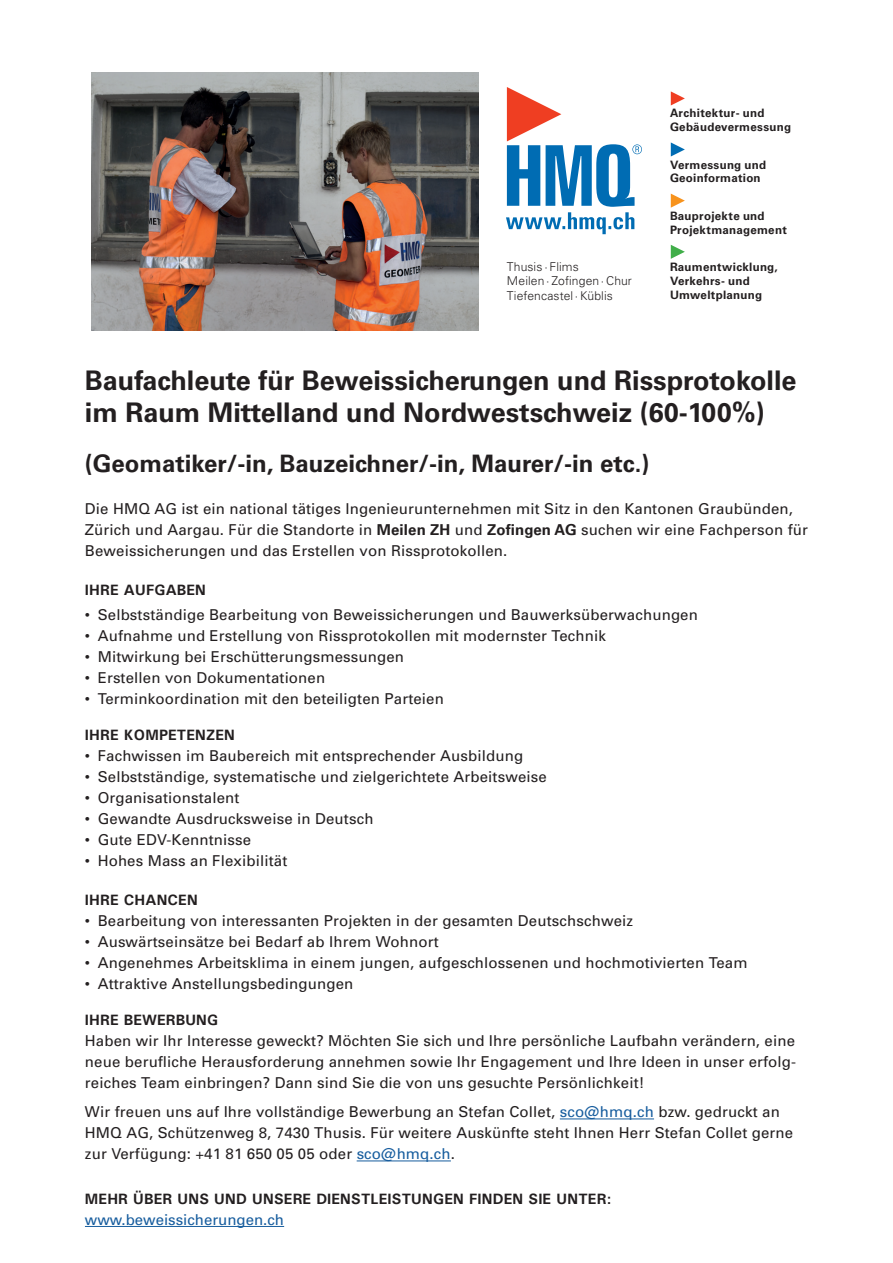
<style>
.page{position:relative;width:893px;height:1263px;background:#fff}
.page>*{position:absolute;margin:0;border:0;box-sizing:border-box;transform-origin:0 0}
.t1{font:700 27px/32.4px "Univers LT Pro 65";color:#231f20}
.t2{font:700 24px "Univers LT Pro 65";color:#231f20}
.t3{font:15px/21px "Univers";letter-spacing:.01em;color:#231f20}
.t4{font:700 15px "Univers";letter-spacing:.01em;color:#231f20}
.t5{font:15px "Univers";color:#175d9e}
.t6{font:300 12.15px/14.5px "Univers";letter-spacing:.005em;color:#231f20}
.t7{font:700 11.55px/14px "Univers LT Pro 65";letter-spacing:.02em;color:#231f20}
.s1{font-family:"Univers LT Pro 65";font-weight:700}
.s2{color:#175d9e}
</style>
<div class="page">
<hr style="left:560px;top:1118px;width:94px;height:1px;background:#175d9e">
<hr style="left:357px;top:1160px;width:94px;height:1px;background:#175d9e">
<hr style="left:85px;top:1226px;width:199px;height:1px;background:#175d9e">
<svg style="left:506px;top:87px;width:136px;height:147px"></svg>
<svg style="left:671px;top:91px;width:14px;height:14px"></svg>
<svg style="left:671px;top:142px;width:14px;height:15px"></svg>
<svg style="left:671px;top:194px;width:14px;height:14px"></svg>
<svg style="left:671px;top:245px;width:14px;height:14px"></svg>
<img style="left:92px;top:73px;width:387px;height:258px">
<p class="t6" style="left:507px;top:259px;width:127px">Thusis · Flims<br>Meilen · Zofingen · Chur<br>Tiefencastel · Küblis</p>
<p class="t7" style="left:670px;top:106px;width:123px">Architektur- und<br>Gebäudevermessung</p>
<p class="t7" style="left:670px;top:157px;width:98px">Vermessung und<br>Geoinformation</p>
<p class="t7" style="left:670px;top:208px;width:118px">Bauprojekte und<br>Projektmanagement</p>
<p class="t7" style="left:670px;top:259px;width:109px">Raumentwicklung,<br>Verkehrs- und<br>Umweltplanung</p>
<h1 class="t1" style="left:85px;top:363px;width:713px">Baufachleute für Beweissicherungen und Rissprotokolle im Raum Mittelland und Nordwestschweiz (60-100%)</h1>
<h2 class="t2" style="left:85px;top:446px;width:566px">(Geomatiker/-in, Bauzeichner/-in, Maurer/-in etc.)</h2>
<p class="t3" style="left:85px;top:498px;width:724px">Die HMQ AG ist ein national tätiges Ingenieurunternehmen mit Sitz in den Kantonen Graubünden,<br>Zürich und Aargau. Für die Standorte in <span class="s1">Meilen ZH</span> und <span class="s1">Zofingen AG</span> suchen wir eine Fachperson für<br>Beweissicherungen und das Erstellen von Rissprotokollen.</p>
<p class="t4" style="left:85px;top:580px;width:123px">IHRE AUFGABEN</p>
<p class="t3" style="left:85px;top:604px;width:614px">• Selbstständige Bearbeitung von Beweissicherungen und Bauwerksüberwachungen</p>
<p class="t3" style="left:85px;top:625px;width:522px">• Aufnahme und Erstellung von Rissprotokollen mit modernster Technik</p>
<p class="t3" style="left:85px;top:646px;width:321px">• Mitwirkung bei Erschütterungsmessungen</p>
<p class="t3" style="left:85px;top:667px;width:242px">• Erstellen von Dokumentationen</p>
<p class="t3" style="left:85px;top:688px;width:360px">• Terminkoordination mit den beteiligten Parteien</p>
<p class="t4" style="left:85px;top:725px;width:151px">IHRE KOMPETENZEN</p>
<p class="t3" style="left:85px;top:745px;width:440px">• Fachwissen im Baubereich mit entsprechender Ausbildung</p>
<p class="t3" style="left:85px;top:766px;width:463px">• Selbstständige, systematische und zielgerichtete Arbeitsweise</p>
<p class="t3" style="left:85px;top:787px;width:156px">• Organisationstalent</p>
<p class="t3" style="left:85px;top:808px;width:290px">• Gewandte Ausdrucksweise in Deutsch</p>
<p class="t3" style="left:85px;top:829px;width:168px">• Gute EDV-Kenntnisse</p>
<p class="t3" style="left:85px;top:850px;width:204px">• Hohes Mass an Flexibilität</p>
<p class="t4" style="left:85px;top:890px;width:114px">IHRE CHANCEN</p>
<p class="t3" style="left:85px;top:910px;width:550px">• Bearbeitung von interessanten Projekten in der gesamten Deutschschweiz</p>
<p class="t3" style="left:85px;top:931px;width:355px">• Auswärtseinsätze bei Bedarf ab Ihrem Wohnort</p>
<p class="t3" style="left:85px;top:952px;width:664px">• Angenehmes Arbeitsklima in einem jungen, aufgeschlossenen und hochmotivierten Team</p>
<p class="t3" style="left:85px;top:973px;width:270px">• Attraktive Anstellungsbedingungen</p>
<p class="t4" style="left:85px;top:1010px;width:135px">IHRE BEWERBUNG</p>
<p class="t3" style="left:85px;top:1030px;width:713px;text-align:justify">Haben wir Ihr Interesse geweckt? Möchten Sie sich und Ihre persönliche Laufbahn verändern, eine neue berufliche Herausforderung annehmen sowie Ihr Engagement und Ihre Ideen in unser erfolg&shy;reiches Team einbringen? Dann sind Sie die von uns gesuchte Persönlichkeit!</p>
<p class="t3" style="left:85px;top:1102px;width:710px">Wir freuen uns auf Ihre vollständige Bewerbung an Stefan Collet, <span class="s2">sco@hmq.ch</span> bzw. gedruckt an<br>HMQ AG, Schützenweg 8, 7430 Thusis. Für weitere Auskünfte steht Ihnen Herr Stefan Collet gerne zur Verfügung: +41 81 650 05 05 oder <span class="s2">sco@hmq.ch</span>.</p>
<p class="t4" style="left:85px;top:1189px;width:528px">MEHR ÜBER UNS UND UNSERE DIENSTLEISTUNGEN FINDEN SIE UNTER:</p>
<p class="t5" style="left:85px;top:1211px;width:201px">www.beweissicherungen.ch</p>
</div>
